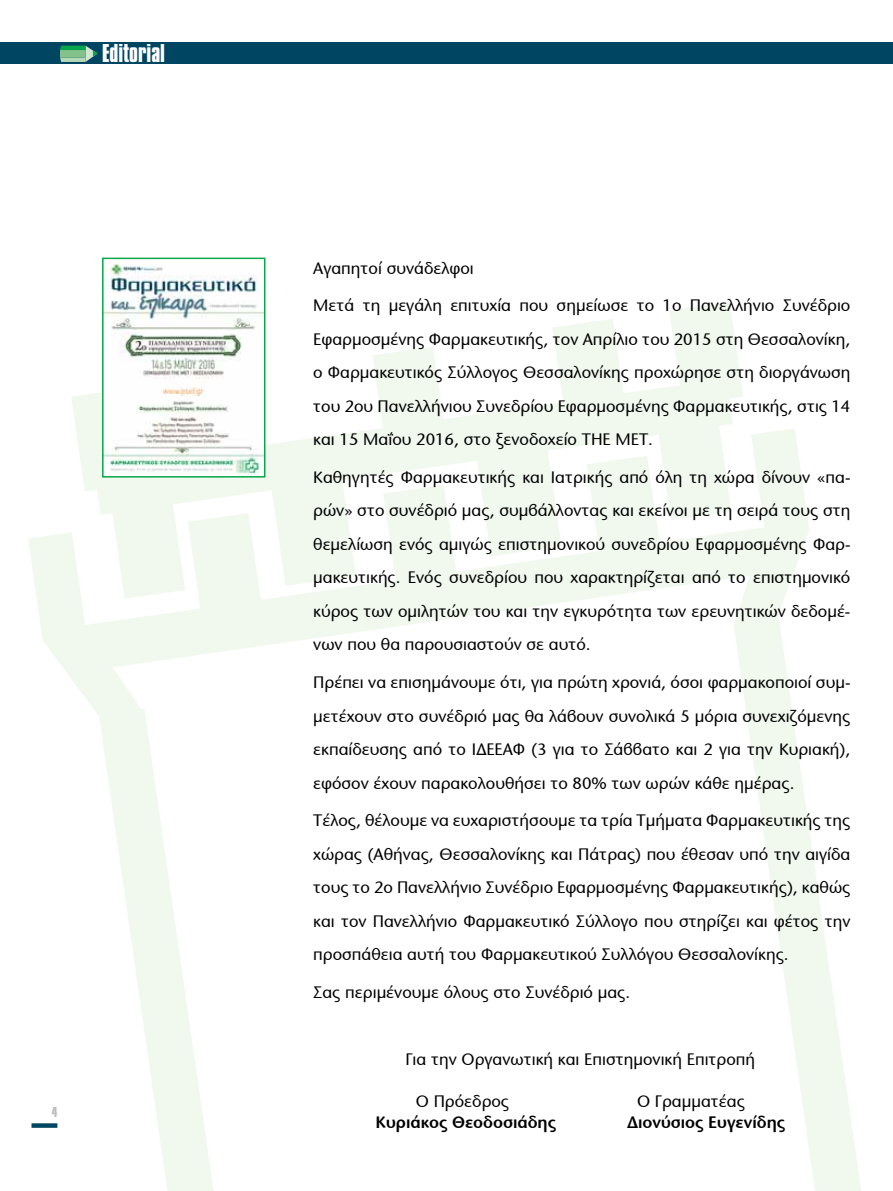
<style>
.page{position:relative;width:893px;height:1191px;background:#fff}
.page>*{position:absolute;margin:0;border:0;box-sizing:border-box;transform-origin:0 0}
.t1{font:700 27px "CF Compacta";color:#fff}
.t2{font:16.5px/33.5px "Kp Furioso Sans";color:#000;text-align:justify}
.t3{font:500 16.5px "Kp Furioso Sans";color:#000}
.t4{font:700 15px "CF Compacta";color:#bcbec0}
</style>
<div class="page">
<div style="left:0;top:43px;width:893px;height:21px;background:#004561"></div>
<svg style="left:32px;top:1123px;width:25px;height:4px"></svg>
<svg style="left:275px;top:515px;width:73px;height:10px"></svg>
<svg style="left:262px;top:378px;width:214px;height:137px"></svg>
<svg style="left:262px;top:525px;width:214px;height:121px;fill:#f1f8ee"></svg>
<svg style="left:99px;top:717px;width:114px;height:474px"></svg>
<svg style="left:734px;top:626px;width:127px;height:565px"></svg>
<svg style="left:383px;top:485px;width:74px;height:103px"></svg>
<svg style="left:372px;top:347px;width:75px;height:103px"></svg>
<svg style="left:28px;top:392px;width:234px;height:325px"></svg>
<svg style="left:476px;top:302px;width:333px;height:324px"></svg>
<svg style="left:60px;top:46px;width:38px;height:16px"></svg>
<div style="left:60px;top:50px;width:26px;height:8px;background:#83c28a"></div>
<img style="left:105px;top:261px;width:157px;height:213px">
<div style="left:102px;top:258px;width:163px;height:219px;border:2px solid #06a64d"></div>
<h1 class="t1" style="left:102px;top:40px;width:65px">Editorial</h1>
<p class="t4" style="left:52px;top:1105px;width:7px">4</p>
<p class="t2" style="left:313px;top:251px;width:162px">Αγαπητοί συνάδελφοι</p>
<p class="t2" style="left:313px;top:289px;width:539px">Μετά τη μεγάλη επιτυχία που σημείωσε το 1ο Πανελλήνιο Συνέδριο Εφαρμοσμένης Φαρμακευτικής, τον Απρίλιο του 2015 στη Θεσσαλονίκη, ο Φαρμακευτικός Σύλλογος Θεσσαλονίκης προχώρησε στη διοργάνωση του 2ου Πανελλήνιου Συνεδρίου Εφαρμοσμένης Φαρμακευτικής, στις 14 και 15 Μαΐου 2016, στο ξενοδοχείο THE MET.</p>
<p class="t2" style="left:313px;top:460px;width:539px">Καθηγητές Φαρμακευτικής και Ιατρικής από όλη τη χώρα δίνουν «πα&shy;ρών» στο συνέδριό μας, συμβάλλοντας και εκείνοι με τη σειρά τους στη θεμελίωση ενός αμιγώς επιστημονικού συνεδρίου Εφαρμοσμένης Φαρ&shy;μακευτικής. Ενός συνεδρίου που χαρακτηρίζεται από το επιστημονικό κύρος των ομιλητών του και την εγκυρότητα των ερευνητικών δεδομέ&shy;νων που θα παρουσιαστούν σε αυτό.</p>
<p class="t2" style="left:313px;top:665px;width:539px">Πρέπει να επισημάνουμε ότι, για πρώτη χρονιά, όσοι φαρμακοποιοί συμ&shy;μετέχουν στο συνέδριό μας θα λάβουν συνολικά 5 μόρια συνεχιζόμενης εκπαίδευσης από το ΙΔΕΕΑΦ (3 για το Σάββατο και 2 για την Κυριακή), εφόσον έχουν παρακολουθήσει το 80% των ωρών κάθε ημέρας.</p>
<p class="t2" style="left:313px;top:803px;width:539px">Τέλος, θέλουμε να ευχαριστήσουμε τα τρία Τμήματα Φαρμακευτικής της χώρας (Αθήνας, Θεσσαλονίκης και Πάτρας) που έθεσαν υπό την αιγίδα τους το 2ο Πανελλήνιο Συνέδριο Εφαρμοσμένης Φαρμακευτικής), καθώς και τον Πανελλήνιο Φαρμακευτικό Σύλλογο που στηρίζει και φέτος την προσπάθεια αυτή του Φαρμακευτικού Συλλόγου Θεσσαλονίκης.</p>
<p class="t2" style="left:313px;top:975px;width:318px">Σας περιμένουμε όλους στο Συνέδριό μας.</p>
<p class="t2" style="left:405px;top:1042px;width:351px">Για την Οργανωτική και Επιστημονική Επιτροπή</p>
<p class="t2" style="left:416px;top:1084px;width:95px">Ο Πρόεδρος</p>
<p class="t2" style="left:637px;top:1084px;width:109px">Ο Γραμματέας</p>
<p class="t3" style="left:376px;top:1111px;width:182px">Κυριάκος Θεοδοσιάδης</p>
<p class="t3" style="left:627px;top:1111px;width:160px">Διονύσιος Ευγενίδης</p>
</div>
